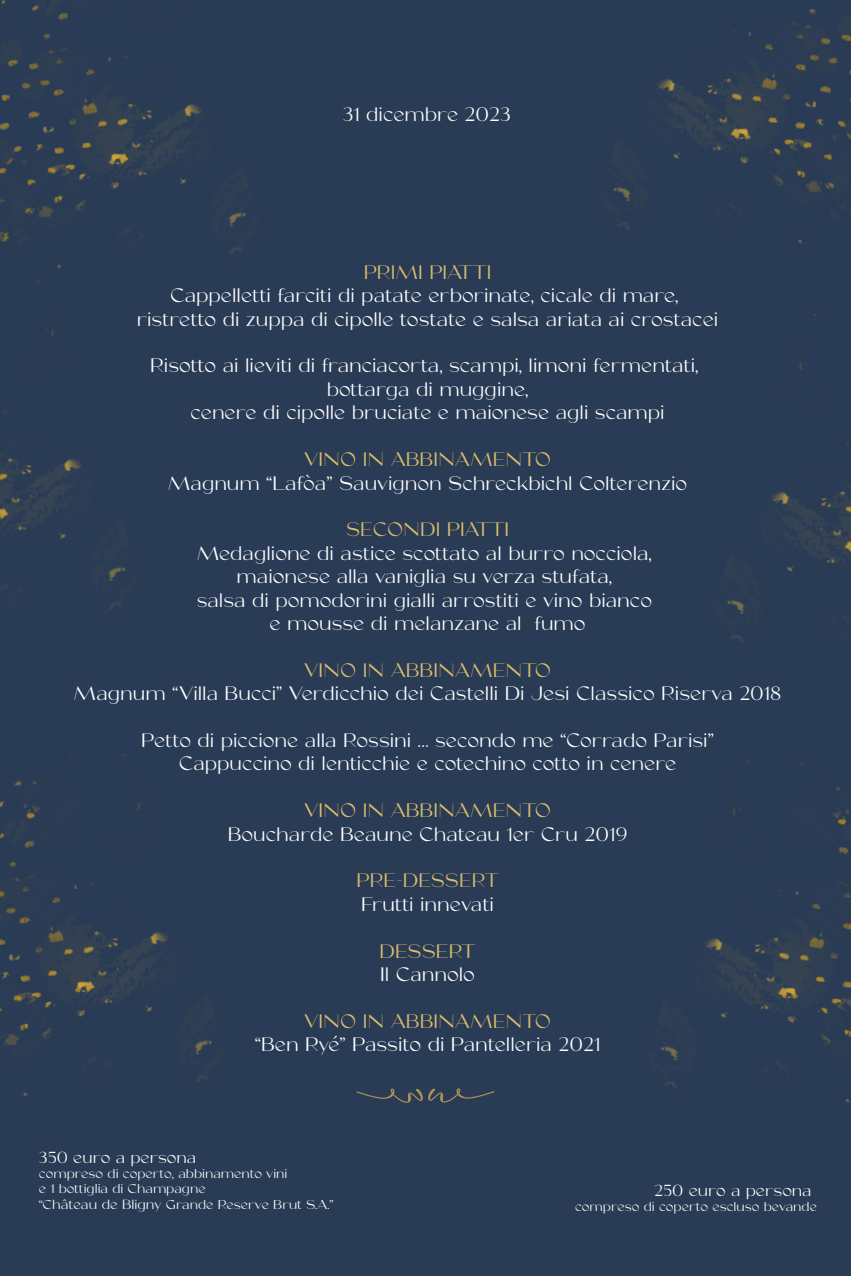
<style>
.page{position:relative;width:851px;height:1276px;background:#fff}
.page>*{position:absolute;margin:0;border:0;box-sizing:border-box;transform-origin:0 0}
.t1{font:115.5px "Cherolina";color:#a9915c}
.t2{font:19.5px/23.4px "Coax";color:#fff;text-align:center}
.t3{font:19.5px "Coax";color:#dbbd6d}
.t4{font:16.05px "Coax";color:#fff}
.t5{font:12.75px/15.6px "Coax";color:#fff}
.s1{font-size:13.2px}
</style>
<div class="page">
<div style="left:0;top:0;width:850px;height:1275px;background:#293b55"></div>
<img style="left:661px;top:760px;width:189px;height:343px">
<img style="left:613px;top:8px;width:237px;height:236px">
<img style="left:727px;top:314px;width:123px;height:329px">
<img style="left:0;top:754px;width:212px;height:343px">
<img style="left:0;top:0;width:246px;height:257px">
<img style="left:0;top:218px;width:146px;height:391px">
<p class="t2" style="left:343px;top:102px;width:170px">31 dicembre 2023</p>
<p class="t3" style="left:363px;top:259px;width:129px">PRIMI PIATTI</p>
<p class="t2" style="left:137px;top:284px;width:583px">Cappelletti farciti di patate erborinate, cicale di mare, ristretto di zuppa di cipolle tostate e salsa ariata ai crostacei</p>
<p class="t2" style="left:150px;top:354px;width:549px">Risotto ai lieviti di franciacorta, scampi, limoni fermentati, bottarga di muggine,<br>cenere di cipolle bruciate e maionese agli scampi</p>
<p class="t3" style="left:304px;top:447px;width:248px">VINO IN ABBINAMENTO</p>
<p class="t2" style="left:168px;top:471px;width:521px">Magnum “Lafòa” Sauvignon Schreckbichl Colterenzio</p>
<p class="t3" style="left:346px;top:517px;width:164px">SECONDI PIATTI</p>
<p class="t2" style="left:197px;top:541px;width:457px">Medaglione di astice scottato al burro nocciola, maionese alla vaniglia su verza stufata,<br>salsa di pomodorini gialli arrostiti e vino bianco e mousse di melanzane al fumo</p>
<p class="t3" style="left:304px;top:657px;width:248px">VINO IN ABBINAMENTO</p>
<p class="t2" style="left:74px;top:682px;width:709px">Magnum “Villa Bucci” Verdicchio dei Castelli Di Jesi Classico Riserva 2018</p>
<p class="t2" style="left:141px;top:729px;width:574px">Petto di piccione alla Rossini … secondo me “Corrado Parisi”<br>Cappuccino di lenticchie e cotechino cotto in cenere</p>
<p class="t3" style="left:304px;top:798px;width:248px">VINO IN ABBINAMENTO</p>
<p class="t2" style="left:228px;top:822px;width:401px">Boucharde Beaune Chateau 1er Cru 2019</p>
<p class="t3" style="left:356px;top:868px;width:144px">PRE-DESSERT</p>
<p class="t2" style="left:361px;top:892px;width:134px">Frutti innevati</p>
<p class="t3" style="left:379px;top:938px;width:97px">DESSERT</p>
<p class="t2" style="left:380px;top:963px;width:96px">Il Cannolo</p>
<p class="t3" style="left:304px;top:1008px;width:248px">VINO IN ABBINAMENTO</p>
<p class="t2" style="left:255px;top:1033px;width:347px">“Ben Ryé” Passito di Pantelleria 2021</p>
<p class="t4" style="left:39px;top:1146px;width:159px">350 euro a persona</p>
<p class="t5" style="left:39px;top:1166px;width:296px">compreso di coperto, abbinamento vini<br>e 1 bottiglia di Champagne<br>“C<span class="s1">hâteau de Bligny</span> Grande Reserve Brut S.A.”</p>
<h1 class="t1" style="left:432px;top:1026px;width:63px">w</h1>
<p class="t4" style="left:654px;top:1180px;width:159px">250 euro a persona</p>
<p class="t5" style="left:575px;top:1199px;width:243px">compreso di coperto escluso bevande</p>
</div>
